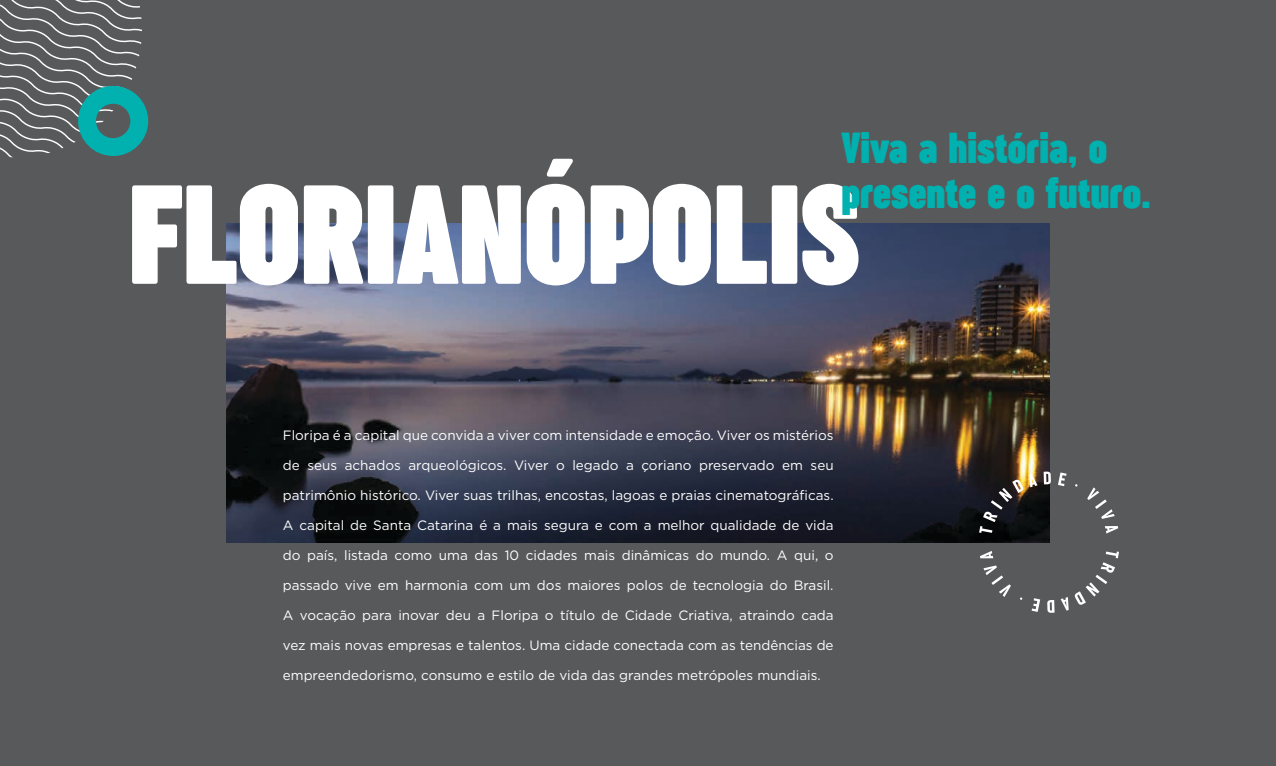
<style>
.page{position:relative;width:1276px;height:766px;background:#fff}
.page>*{position:absolute;margin:0;border:0;box-sizing:border-box;transform-origin:0 0}
.t1{font:700 145.35px "Sugo Pro Classic Trial";color:#fff}
.t2{font:700 45px/44.4px "Sugo Pro Classic Trial";color:#00b1af}
.t3{font:13.5px "Gotham";color:#fff}
</style>
<div class="page">
<div style="left:0;top:0;width:1276px;height:765px;background:#58595b"></div>
<img style="left:227px;top:224px;width:822px;height:318px">
<svg style="left:0;top:0;width:148px;height:157px"></svg>
<svg style="left:983px;top:565px;width:28px;height:31px"></svg>
<svg style="left:980px;top:551px;width:13px;height:7px"></svg>
<svg style="left:979px;top:479px;width:44px;height:53px;background:#343234"></svg>
<svg style="left:1029px;top:473px;width:8px;height:14px"></svg>
<svg style="left:1043px;top:471px;width:8px;height:13px"></svg>
<svg style="left:1058px;top:472px;width:8px;height:14px"></svg>
<svg style="left:1087px;top:487px;width:27px;height:31px"></svg>
<svg style="left:1104px;top:526px;width:14px;height:7px"></svg>
<svg style="left:1074px;top:551px;width:45px;height:53px"></svg>
<svg style="left:1060px;top:597px;width:8px;height:13px"></svg>
<svg style="left:1047px;top:600px;width:7px;height:12px"></svg>
<svg style="left:1031px;top:598px;width:9px;height:13px"></svg>
<h2 class="t2" style="left:841px;top:127px;width:311px">Viva a história, o presente e o futuro.</h2>
<h1 class="t1" style="left:129px;top:152px;width:732px">FLORIANÓPOLIS</h1>
<p class="t3" style="left:283px;top:426px;width:552px">Floripa é a capital que convida a viver com intensidade e emoção. Viver os mistérios</p>
<p class="t3" style="left:283px;top:456px;width:552px">de seus achados arqueológicos. Viver o legado a çoriano preservado em seu</p>
<p class="t3" style="left:283px;top:486px;width:552px">patrimônio histórico. Viver suas trilhas, encostas, lagoas e praias cinematográficas.</p>
<p class="t3" style="left:283px;top:516px;width:552px">A capital de Santa Catarina é a mais segura e com a melhor qualidade de vida</p>
<p class="t3" style="left:283px;top:546px;width:552px">do país, listada como uma das 10 cidades mais dinâmicas do mundo. A qui, o</p>
<p class="t3" style="left:283px;top:576px;width:552px">passado vive em harmonia com um dos maiores polos de tecnologia do Brasil.</p>
<p class="t3" style="left:283px;top:606px;width:552px">A vocação para inovar deu a Floripa o título de Cidade Criativa, atraindo cada</p>
<p class="t3" style="left:283px;top:636px;width:552px">vez mais novas empresas e talentos. Uma cidade conectada com as tendências de</p>
<p class="t3" style="left:283px;top:666px;width:539px">empreendedorismo, consumo e estilo de vida das grandes metrópoles mundiais.</p>
</div>
